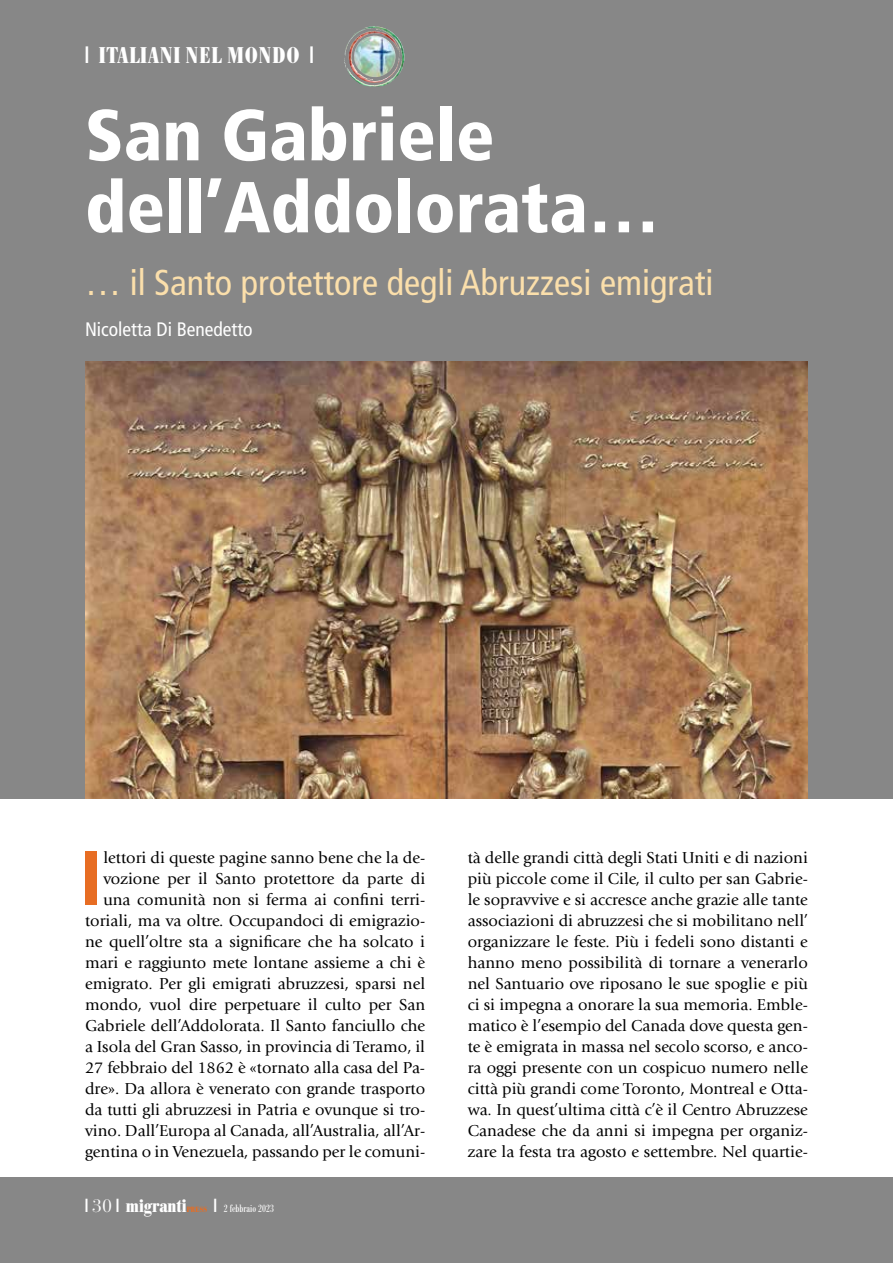
<style>
.page{position:relative;width:893px;height:1263px;background:#fff}
.page>*{position:absolute;margin:0;border:0;box-sizing:border-box;transform-origin:0 0}
.t1{font:700 condensed 74.7px "Univers LT Std";color:#e76d23}
.t2{font:900 condensed 72px/72px "Frutiger";color:#fff}
.t3{font:condensed 36px "Frutiger";color:#fbdfab}
.t4{font:700 condensed 22.5px "Bodoni BE";letter-spacing:.04em;color:#fff}
.t5{font:condensed 19.5px "Frutiger";color:#fff}
.t6{font:700 condensed 18px "Bodoni BE";color:#fff}
.t7{font:16.5px/21px "Giovanni";color:#000;text-align:right}
.t8{font:condensed 10.5px "Bodoni BE";color:#fff}
.t9{font:700 condensed 7.5px "Bodoni BE";letter-spacing:.04em;color:#e76d23}
.s1{font-family:"False Positive BRK";font-weight:400;font-stretch:normal}
.s2{font-family:"Bauer Bodoni Std";font-weight:400;font-stretch:normal}
.s3{font-family:"False Positive BRK";font-stretch:normal;font-size:18px}
</style>
<div class="page">
<div style="left:0;top:0;width:893px;height:798px;background:#878787"></div>
<img style="left:345px;top:27px;width:27px;height:29px">
<div style="left:0;top:1178px;width:893px;height:85px;background:#878787"></div>
<img style="left:85px;top:361px;width:723px;height:437px">
<h3 class="t4" style="left:85px;top:43px;width:230px"><span class="s1">1</span> ITALIANI NEL MONDO <span class="s1">1</span></h3>
<h2 class="t2" style="left:85px;top:99px;width:576px">San Gabriele dell’Addolorata…</h2>
<h3 class="t3" style="left:85px;top:262px;width:630px">… il Santo protettore degli Abruzzesi emigrati</h3>
<p class="t5" style="left:85px;top:318px;width:169px">Nicoletta Di Benedetto</p>
<h1 class="t1" style="left:80px;top:832px;width:22px">I</h1>
<p class="t7" style="left:85px;top:847px;width:342px">lettori di queste pagine sanno bene che la de&shy;vozione per il Santo protettore da parte di una comunità non si ferma ai confini terri&shy;toriali, ma va oltre. Occupandoci di emigrazio&shy;ne quell’oltre sta a significare che ha solcato i mari e raggiunto mete lontane assieme a chi è emigrato. Per gli emigrati abruzzesi, sparsi nel mondo, vuol dire perpetuare il culto per San Gabriele dell’Addolorata. Il Santo fanciullo che a Isola del Gran Sasso, in provincia di Teramo, il 27 febbraio del 1862 è «tornato alla casa del Pa&shy;dre». Da allora è venerato con grande trasporto da tutti gli abruzzesi in Patria e ovunque si tro&shy;vino. Dall’Europa al Canada, all’Australia, all’Ar&shy;gentina o in Venezuela, passando per le comuni-</p>
<p class="t6" style="left:85px;top:1196px;width:103px"><span class="s1">1</span> <span class="s2">30</span> <span class="s1">1</span> migranti</p>
<p class="t9" style="left:187px;top:1205px;width:22px">PRESS</p>
<p class="t8" style="left:214px;top:1203px;width:62px"><span class="s3">1</span> 2 febbraio 2023</p>
<p class="t7" style="left:468px;top:847px;width:342px;text-align:justify">tà delle grandi città degli Stati Uniti e di nazioni più piccole come il Cile, il culto per san Gabrie&shy;le sopravvive e si accresce anche grazie alle tante associazioni di abruzzesi che si mobilitano nell’ organizzare le feste. Più i fedeli sono distanti e hanno meno possibilità di tornare a venerarlo nel Santuario ove riposano le sue spoglie e più ci si impegna a onorare la sua memoria. Emble&shy;matico è l’esempio del Canada dove questa gen&shy;te è emigrata in massa nel secolo scorso, e anco&shy;ra oggi presente con un cospicuo numero nelle città più grandi come Toronto, Montreal e Otta&shy;wa. In quest’ultima città c’è il Centro Abruzzese Canadese che da anni si impegna per organiz&shy;zare la festa tra agosto e settembre. Nel quartie-</p>
</div>
